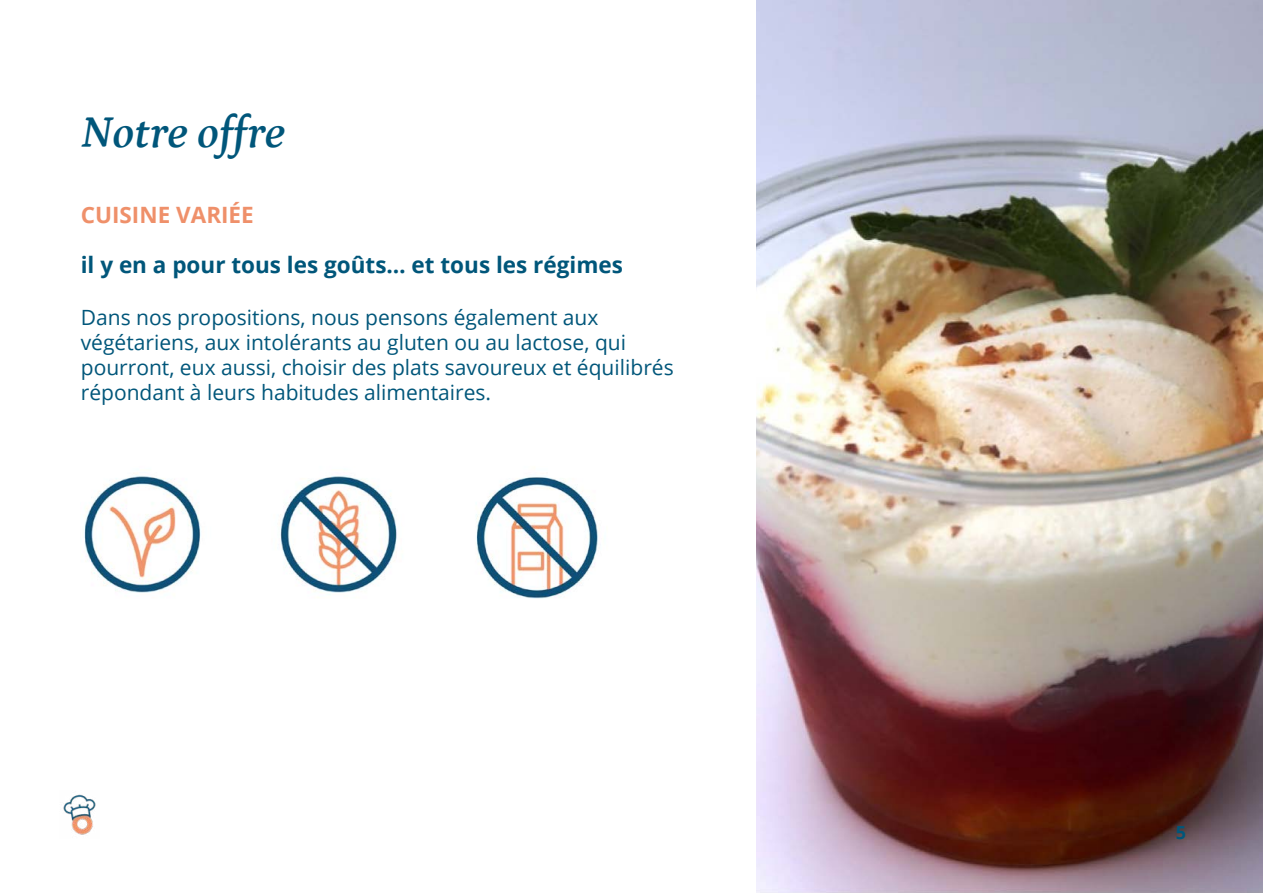
<style>
.page{position:relative;width:1263px;height:893px;background:#fff}
.page>*{position:absolute;margin:0;border:0;box-sizing:border-box;transform-origin:0 0}
.t1{font:italic 600 45px "Petrona";color:#00567a}
.t2{font:700 22.5px "Open Sans";color:#00567a}
.t3{font:700 22.5px "Open Sans";color:#ef906a}
.t4{font:21px/25.2px "Open Sans";color:#00567a}
.t5{font:700 18px "Open Sans";color:#00567a}
</style>
<div class="page">
<img style="left:84px;top:475px;width:514px;height:124px">
<img style="left:756px;top:0;width:507px;height:893px">
<img style="left:63px;top:794px;width:33px;height:41px">
<h1 class="t1" style="left:81px;top:98px;width:206px">Notre offre</h1>
<p class="t3" style="left:81px;top:199px;width:175px">CUISINE VARIÉE</p>
<p class="t2" style="left:81px;top:248px;width:544px">il y en a pour tous les goûts… et tous les régimes</p>
<p class="t4" style="left:81px;top:304px;width:594px">Dans nos propositions, nous pensons également aux végétariens, aux intolérants au gluten ou au lactose, qui pourront, eux aussi, choisir des plats savoureux et équilibrés répondant à leurs habitudes alimentaires.</p>
<p class="t5" style="left:1176px;top:820px;width:12px">5</p>
</div>
